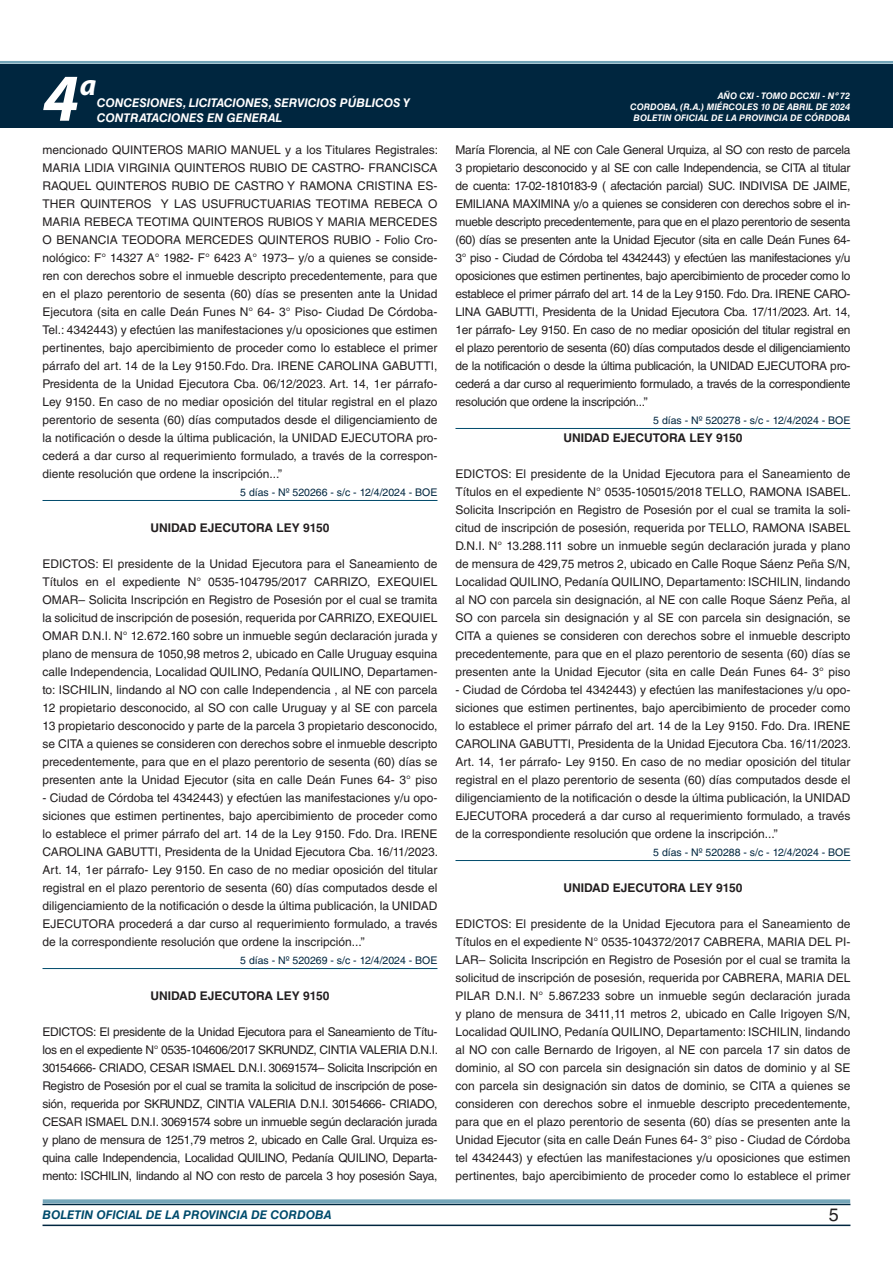
<style>
.page{position:relative;width:893px;height:1263px;background:#fff}
.page>*{position:absolute;margin:0;border:0;box-sizing:border-box;transform-origin:0 0}
.t1{font:italic 700 67.5px "Myriad Pro";color:#fff}
.t2{font:italic 700 30px "Myriad Pro";color:#fff}
.t3{font:18px "Helvetica LT Std";color:#231f20}
.TEXTO_BASE{font:12px/18px "Helvetica LT Std";color:#231f20;text-align:justify}
.RESUELVE{font:700 12px "Helvetica LT Std";color:#231f20}
.t4{font:italic 700 12px/14.4px "Helvetica LT Std";color:#fff}
.t5{font:italic 700 12px "Helvetica LT Std";color:#004b6c}
.FECHA_DE_VENCIMIENTO{font:10.5px "Helvetica LT Std";color:#00263f}
.t6{font:italic 700 9px/10.8px "Helvetica LT Std";color:#fff;text-align:right}
</style>
<div class="page">
<div style="left:0;top:61px;width:893px;height:6px;background:#fff;opacity:.75"></div>
<hr style="left:43px;top:1224px;width:807px;height:2px;background:#00263f">
<div style="left:42px;top:1198px;width:809px;height:8px;background:#fff;opacity:.75"></div>
<div style="left:0;top:64px;width:893px;height:64px;background:#00263f"></div>
<hr style="left:43px;top:500px;width:394px;height:1px;background:#004b6c">
<hr style="left:43px;top:968px;width:394px;height:1px;background:#004b6c">
<hr style="left:455px;top:428px;width:395px;height:1px;background:#004b6c">
<hr style="left:455px;top:860px;width:395px;height:1px;background:#004b6c">
<h1 class="t1" style="left:43px;top:54px;width:38px">4</h1>
<h2 class="t2" style="left:80px;top:66px;width:18px">a</h2>
<p class="t4" style="left:97px;top:96px;width:315px">CONCESIONES, LICITACIONES, SERVICIOS PÚBLICOS Y<br>CONTRATACIONES EN GENERAL</p>
<p class="TEXTO_BASE" style="left:43px;top:141px;width:397px">mencionado QUINTEROS MARIO MANUEL y a los Titulares Registrales:<br>MARIA LIDIA VIRGINIA QUINTEROS RUBIO DE CASTRO- FRANCISCA RAQUEL QUINTEROS RUBIO DE CASTRO Y RAMONA CRISTINA ES-THER QUINTEROS Y LAS USUFRUCTUARIAS TEOTIMA REBECA O MARIA REBECA TEOTIMA QUINTEROS RUBIOS Y MARIA MERCEDES O BENANCIA TEODORA MERCEDES QUINTEROS RUBIO - Folio Cro&shy;nológico: F° 14327 A° 1982- F° 6423 A° 1973– y/o a quienes se conside&shy;ren con derechos sobre el inmueble descripto precedentemente, para que en el plazo perentorio de sesenta (60) días se presenten ante la Unidad Ejecutora (sita en calle Deán Funes N° 64- 3° Piso- Ciudad De Córdoba-Tel.: 4342443) y efectúen las manifestaciones y/u oposiciones que estimen pertinentes, bajo apercibimiento de proceder como lo establece el primer párrafo del art. 14 de la Ley 9150.Fdo. Dra. IRENE CAROLINA GABUTTI, Presidenta de la Unidad Ejecutora Cba. 06/12/2023. Art. 14, 1er párrafo-Ley 9150. En caso de no mediar oposición del titular registral en el plazo perentorio de sesenta (60) días computados desde el diligenciamiento de la notificación o desde la última publicación, la UNIDAD EJECUTORA pro&shy;cederá a dar curso al requerimiento formulado, a través de la correspon&shy;diente resolución que ordene la inscripción...”</p>
<p class="FECHA_DE_VENCIMIENTO" style="left:240px;top:486px;width:199px">5 días - Nº 520266 - s/c - 12/4/2024 - BOE</p>
<p class="RESUELVE" style="left:150px;top:520px;width:181px">UNIDAD EJECUTORA LEY 9150</p>
<p class="TEXTO_BASE" style="left:43px;top:555px;width:396px">EDICTOS: El presidente de la Unidad Ejecutora para el Saneamiento de Títulos en el expediente N° 0535-104795/2017 CARRIZO, EXEQUIEL OMAR– Solicita Inscripción en Registro de Posesión por el cual se tramita la solicitud de inscripción de posesión, requerida por CARRIZO, EXEQUIEL OMAR D.N.I. N° 12.672.160 sobre un inmueble según declaración jurada y plano de mensura de 1050,98 metros 2, ubicado en Calle Uruguay esquina calle Independencia, Localidad QUILINO, Pedanía QUILINO, Departamen&shy;to: ISCHILIN, lindando al NO con calle Independencia , al NE con parcela 12 propietario desconocido, al SO con calle Uruguay y al SE con parcela 13 propietario desconocido y parte de la parcela 3 propietario desconocido, se CITA a quienes se consideren con derechos sobre el inmueble descripto precedentemente, para que en el plazo perentorio de sesenta (60) días se presenten ante la Unidad Ejecutor (sita en calle Deán Funes 64- 3° piso</p>
<p class="TEXTO_BASE" style="left:43px;top:789px;width:397px">- Ciudad de Córdoba tel 4342443) y efectúen las manifestaciones y/u opo&shy;siciones que estimen pertinentes, bajo apercibimiento de proceder como lo establece el primer párrafo del art. 14 de la Ley 9150. Fdo. Dra. IRENE CAROLINA GABUTTI, Presidenta de la Unidad Ejecutora Cba. 16/11/2023.<br>Art. 14, 1er párrafo- Ley 9150. En caso de no mediar oposición del titular registral en el plazo perentorio de sesenta (60) días computados desde el diligenciamiento de la notificación o desde la última publicación, la UNIDAD EJECUTORA procederá a dar curso al requerimiento formulado, a través de la correspondiente resolución que ordene la inscripción...”</p>
<p class="FECHA_DE_VENCIMIENTO" style="left:240px;top:954px;width:199px">5 días - Nº 520269 - s/c - 12/4/2024 - BOE</p>
<p class="RESUELVE" style="left:150px;top:988px;width:181px">UNIDAD EJECUTORA LEY 9150</p>
<p class="TEXTO_BASE" style="left:43px;top:1023px;width:397px">EDICTOS: El presidente de la Unidad Ejecutora para el Saneamiento de Títu&shy;los en el expediente N° 0535-104606/2017 SKRUNDZ, CINTIA VALERIA D.N.I.<br>30154666- CRIADO, CESAR ISMAEL D.N.I. 30691574– Solicita Inscripción en Registro de Posesión por el cual se tramita la solicitud de inscripción de pose&shy;sión, requerida por SKRUNDZ, CINTIA VALERIA D.N.I. 30154666- CRIADO, CESAR ISMAEL D.N.I. 30691574 sobre un inmueble según declaración jurada y plano de mensura de 1251,79 metros 2, ubicado en Calle Gral. Urquiza es&shy;quina calle Independencia, Localidad QUILINO, Pedanía QUILINO, Departa&shy;mento: ISCHILIN, lindando al NO con resto de parcela 3 hoy posesión Saya,</p>
<p class="t6" style="left:630px;top:91px;width:222px">AÑO CXI - TOMO DCCXII - Nº 72<br>CORDOBA, (R.A.) MIÉRCOLES 10 DE ABRIL DE 2024</p>
<p class="t6" style="left:634px;top:112px;width:218px">BOLETIN OFICIAL DE LA PROVINCIA DE CÓRDOBA</p>
<p class="TEXTO_BASE" style="left:455px;top:141px;width:396px">María Florencia, al NE con Cale General Urquiza, al SO con resto de parcela 3 propietario desconocido y al SE con calle Independencia, se CITA al titular de cuenta: 17-02-1810183-9 ( afectación parcial) SUC. INDIVISA DE JAIME, EMILIANA MAXIMINA y/o a quienes se consideren con derechos sobre el in&shy;mueble descripto precedentemente, para que en el plazo perentorio de sesenta (60) días se presenten ante la Unidad Ejecutor (sita en calle Deán Funes 64- 3° piso - Ciudad de Córdoba tel 4342443) y efectúen las manifestaciones y/u oposiciones que estimen pertinentes, bajo apercibimiento de proceder como lo establece el primer párrafo del art. 14 de la Ley 9150. Fdo. Dra. IRENE CARO-LINA GABUTTI, Presidenta de la Unidad Ejecutora Cba. 17/11/2023. Art. 14, 1er párrafo- Ley 9150. En caso de no mediar oposición del titular registral en el plazo perentorio de sesenta (60) días computados desde el diligenciamiento de la notificación o desde la última publicación, la UNIDAD EJECUTORA pro&shy;cederá a dar curso al requerimiento formulado, a través de la correspondiente resolución que ordene la inscripción...”</p>
<p class="FECHA_DE_VENCIMIENTO" style="left:653px;top:414px;width:199px">5 días - Nº 520278 - s/c - 12/4/2024 - BOE</p>
<p class="RESUELVE" style="left:563px;top:430px;width:181px">UNIDAD EJECUTORA LEY 9150</p>
<p class="TEXTO_BASE" style="left:455px;top:465px;width:397px">EDICTOS: El presidente de la Unidad Ejecutora para el Saneamiento de Títulos en el expediente N° 0535-105015/2018 TELLO, RAMONA ISABEL.<br>Solicita Inscripción en Registro de Posesión por el cual se tramita la soli&shy;citud de inscripción de posesión, requerida por TELLO, RAMONA ISABEL D.N.I. N° 13.288.111 sobre un inmueble según declaración jurada y plano de mensura de 429,75 metros 2, ubicado en Calle Roque Sáenz Peña S/N, Localidad QUILINO, Pedanía QUILINO, Departamento: ISCHILIN, lindando al NO con parcela sin designación, al NE con calle Roque Sáenz Peña, al SO con parcela sin designación y al SE con parcela sin designación, se CITA a quienes se consideren con derechos sobre el inmueble descripto precedentemente, para que en el plazo perentorio de sesenta (60) días se presenten ante la Unidad Ejecutor (sita en calle Deán Funes 64- 3° piso</p>
<p class="TEXTO_BASE" style="left:455px;top:681px;width:397px">- Ciudad de Córdoba tel 4342443) y efectúen las manifestaciones y/u opo&shy;siciones que estimen pertinentes, bajo apercibimiento de proceder como lo establece el primer párrafo del art. 14 de la Ley 9150. Fdo. Dra. IRENE CAROLINA GABUTTI, Presidenta de la Unidad Ejecutora Cba. 16/11/2023.<br>Art. 14, 1er párrafo- Ley 9150. En caso de no mediar oposición del titular registral en el plazo perentorio de sesenta (60) días computados desde el diligenciamiento de la notificación o desde la última publicación, la UNIDAD EJECUTORA procederá a dar curso al requerimiento formulado, a través de la correspondiente resolución que ordene la inscripción...”</p>
<p class="FECHA_DE_VENCIMIENTO" style="left:653px;top:846px;width:199px">5 días - Nº 520288 - s/c - 12/4/2024 - BOE</p>
<p class="RESUELVE" style="left:563px;top:880px;width:181px">UNIDAD EJECUTORA LEY 9150</p>
<p class="TEXTO_BASE" style="left:455px;top:915px;width:396px">EDICTOS: El presidente de la Unidad Ejecutora para el Saneamiento de Títulos en el expediente N° 0535-104372/2017 CABRERA, MARIA DEL PI-LAR– Solicita Inscripción en Registro de Posesión por el cual se tramita la solicitud de inscripción de posesión, requerida por CABRERA, MARIA DEL PILAR D.N.I. N° 5.867.233 sobre un inmueble según declaración jurada y plano de mensura de 3411,11 metros 2, ubicado en Calle Irigoyen S/N, Localidad QUILINO, Pedanía QUILINO, Departamento: ISCHILIN, lindando al NO con calle Bernardo de Irigoyen, al NE con parcela 17 sin datos de dominio, al SO con parcela sin designación sin datos de dominio y al SE con parcela sin designación sin datos de dominio, se CITA a quienes se consideren con derechos sobre el inmueble descripto precedentemente, para que en el plazo perentorio de sesenta (60) días se presenten ante la Unidad Ejecutor (sita en calle Deán Funes 64- 3° piso - Ciudad de Córdoba tel 4342443) y efectúen las manifestaciones y/u oposiciones que estimen pertinentes, bajo apercibimiento de proceder como lo establece el primer</p>
<p class="t5" style="left:43px;top:1208px;width:290px">BOLETIN OFICIAL DE LA PROVINCIA DE CORDOBA</p>
<h3 class="t3" style="left:829px;top:1204px;width:12px">5</h3>
</div>
